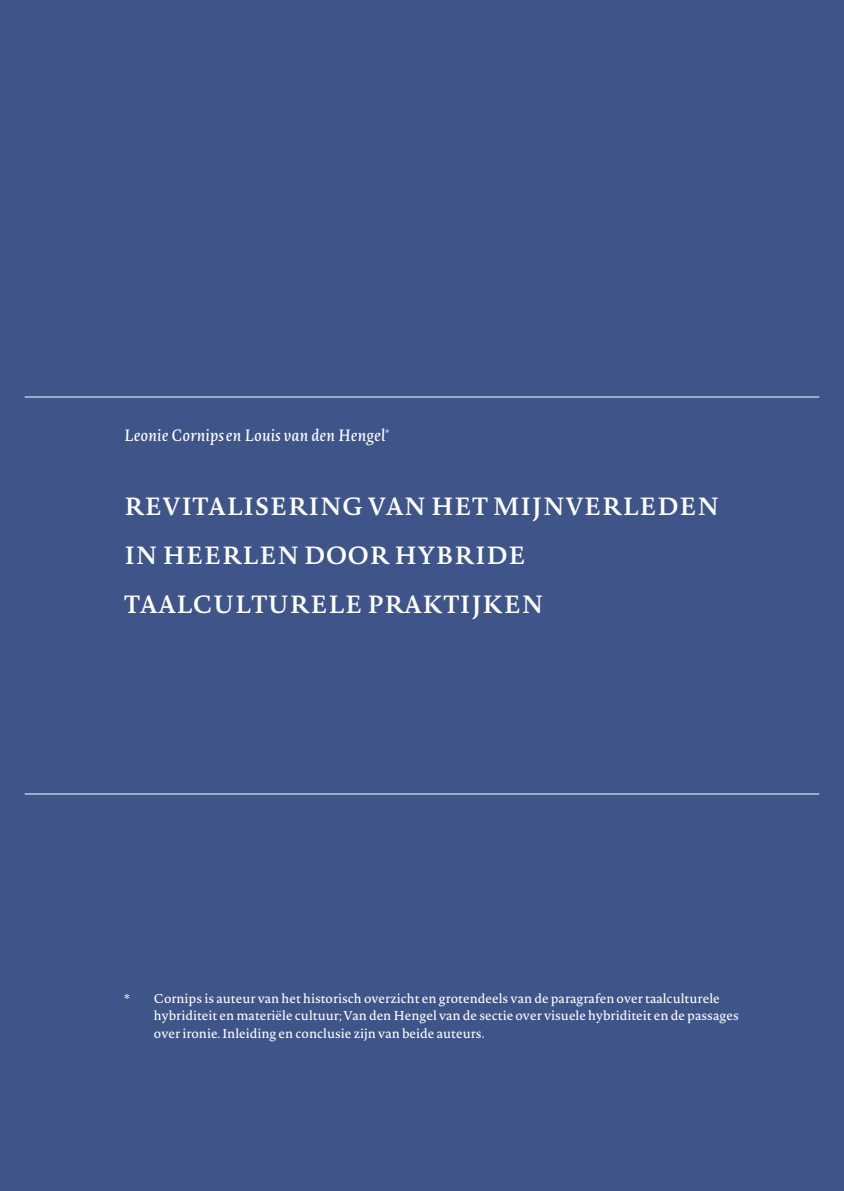
<style>
.page{position:relative;width:844px;height:1191px;background:#fff}
.page>*{position:absolute;margin:0;border:0;box-sizing:border-box;transform-origin:0 0}
.t1{font:600 24.5px/49px "Novel Pro";letter-spacing:.005em;color:#fff}
.t2{font:italic 16.1px "Novel Pro";letter-spacing:.005em;color:#fff}
.t3{font:12.6px/17.5px "Novel Pro";color:#fff}
</style>
<div class="page">
<div style="left:0;top:0;width:843px;height:1191px;background:#3f5589"></div>
<hr style="left:25px;top:397px;width:793px;height:1px;background:#fff">
<hr style="left:25px;top:793px;width:793px;height:1px;background:#fff">
<p class="t2" style="left:124px;top:423px;width:267px">Leonie Cornipsen Louis van den Hengel<sup>*</sup></p>
<h1 class="t1" style="left:124px;top:480px;width:596px">REVITALISERING VAN HET MIJNVERLEDEN<br>IN HEERLEN DOOR HYBRIDE<br>TAALCULTURELE PRAKTIJKEN</h1>
<p class="t3" style="left:154px;top:989px;width:586px;text-indent:-30px">* Cornips is auteur van het historisch overzicht en grotendeels van de paragrafen over taalculturele hybriditeit en materiële cultuur; Van den Hengel van de sectie over visuele hybriditeit en de passages over ironie. Inleiding en conclusie zijn van beide auteurs.</p>
</div>
